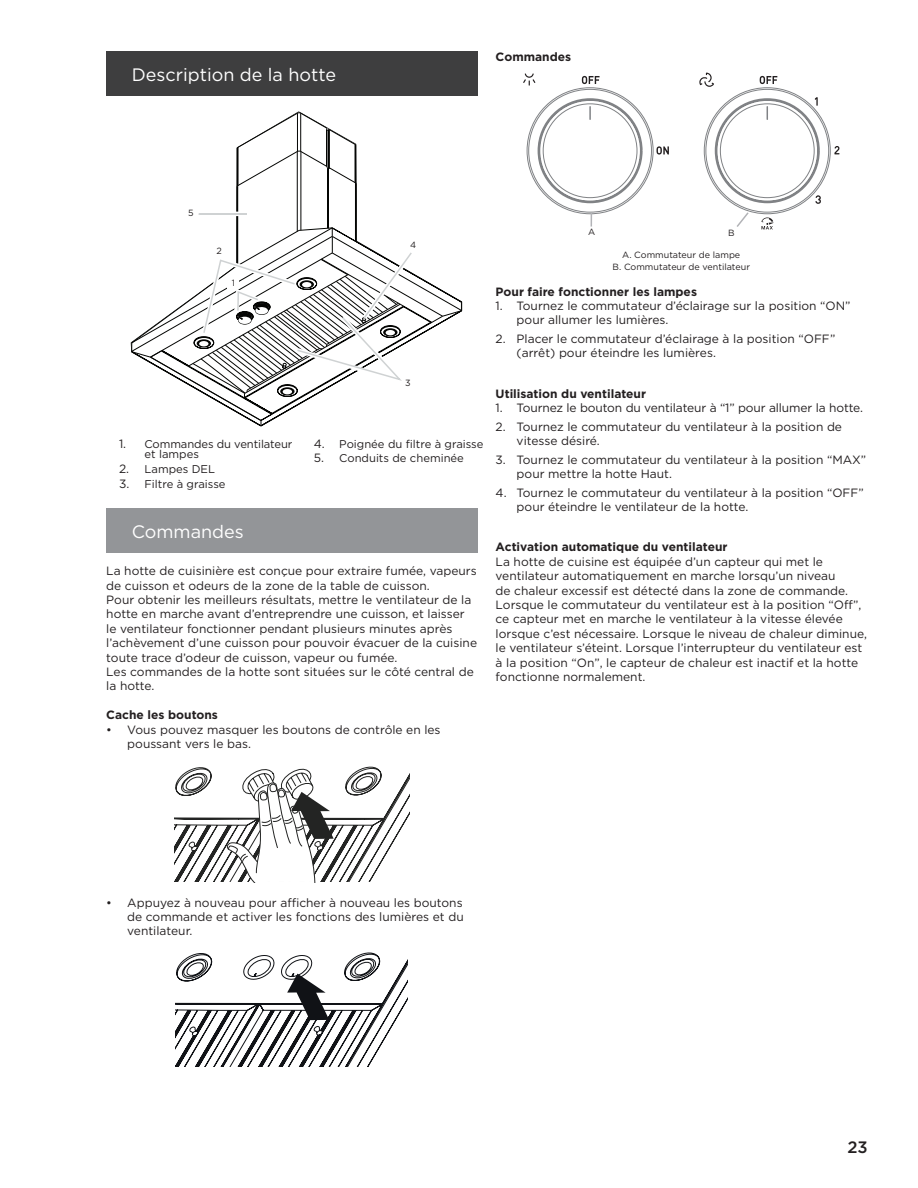
<style>
.page{position:relative;width:918px;height:1188px;background:#fff}
.page>*{position:absolute;margin:0;border:0;box-sizing:border-box;transform-origin:0 0}
.t1{font:18px "Gotham";color:#fff}
.t2{font:500 16.5px "Gotham";color:#231f20}
.t3{font:12px/14.4px "Gotham";color:#231f20}
.t4{font:700 12px "Gotham";color:#231f20}
.t5{font:11.25px/10.5px "Gotham";color:#231f20}
.t6{font:9px/12px "Gotham";color:#231f20;text-align:center}
.s1{font-size:12px}
</style>
<div class="page">
<div style="left:106px;top:51px;width:372px;height:44px;background:#3e3e3f"></div>
<svg style="left:131px;top:113px;width:331px;height:313px"></svg>
<hr style="left:199px;top:212px;width:48px;height:4px;background:#fff">
<hr style="left:199px;top:213px;width:48px;height:2px;background:#cfd2d3">
<div style="left:228px;top:279px;width:11px;height:9px;background:#fff"></div>
<div style="left:407px;top:241px;width:12px;height:9px;background:#fff"></div>
<div style="left:402px;top:378px;width:12px;height:10px;background:#fff"></div>
<div style="left:214px;top:247px;width:11px;height:9px;background:#fff"></div>
<div style="left:106px;top:508px;width:372px;height:44px;background:#939598"></div>
<svg style="left:174px;top:766px;width:236px;height:116px"></svg>
<svg style="left:175px;top:952px;width:233px;height:114px"></svg>
<svg style="left:523px;top:73px;width:317px;height:156px"></svg>
<h1 class="t1" style="left:132px;top:63px;width:206px">Description de la hotte</h1>
<p class="t4" style="left:496px;top:48px;width:77px">Commandes</p>
<p class="t6" style="left:188px;top:207px;width:7px">5</p>
<p class="t6" style="left:217px;top:245px;width:7px">2</p>
<p class="t6" style="left:232px;top:277px;width:5px">1</p>
<p class="t6" style="left:410px;top:239px;width:8px">4</p>
<p class="t5" style="left:145px;top:438px;width:149px;text-indent:-26px"><span class="s1">1.</span> Commandes du ventilateur et lampes</p>
<p class="t5" style="left:119px;top:463px;width:98px"><span class="s1">2.</span> Lampes DEL</p>
<p class="t5" style="left:119px;top:478px;width:108px"><span class="s1">3.</span> Filtre à graisse</p>
<p class="t6" style="left:405px;top:376px;width:7px">3</p>
<p class="t5" style="left:314px;top:438px;width:171px"><span class="s1">4.</span> Poignée du filtre à graisse</p>
<p class="t5" style="left:314px;top:453px;width:152px"><span class="s1">5.</span> Conduits de cheminée</p>
<h1 class="t1" style="left:132px;top:520px;width:114px">Commandes</h1>
<p class="t3" style="left:106px;top:564px;width:372px">La hotte de cuisinière est conçue pour extraire fumée, vapeurs de cuisson et odeurs de la zone de la table de cuisson.<br>Pour obtenir les meilleurs résultats, mettre le ventilateur de la hotte en marche avant d’entreprendre une cuisson, et laisser le ventilateur fonctionner pendant plusieurs minutes après l’achèvement d’une cuisson pour pouvoir évacuer de la cuisine toute trace d’odeur de cuisson, vapeur ou fumée.<br>Les commandes de la hotte sont situées sur le côté central de la hotte.</p>
<p class="t4" style="left:106px;top:707px;width:113px">Cache les boutons</p>
<p class="t3" style="left:127px;top:722px;width:315px;text-indent:-21px">• Vous pouvez masquer les boutons de contrôle en les poussant vers le bas.</p>
<p class="t6" style="left:588px;top:225px;width:9px">A</p>
<p class="t6" style="left:728px;top:227px;width:8px">B</p>
<p class="t6" style="left:613px;top:249px;width:139px">A. Commutateur de lampe<br>B. Commutateur de ventilateur</p>
<p class="t4" style="left:496px;top:283px;width:203px">Pour faire fonctionner les lampes</p>
<p class="t3" style="left:517px;top:298px;width:335px;text-indent:-21px">1. Tournez le commutateur d’éclairage sur la position “ON” pour allumer les lumières.</p>
<p class="t3" style="left:517px;top:331px;width:320px;text-indent:-21px">2. Placer le commutateur d’éclairage à la position “OFF” (arrêt) pour éteindre les lumières.</p>
<p class="t4" style="left:496px;top:385px;width:152px">Utilisation du ventilateur</p>
<p class="t3" style="left:496px;top:400px;width:369px">1. Tournez le bouton du ventilateur à “1” pour allumer la hotte.</p>
<p class="t3" style="left:517px;top:419px;width:327px;text-indent:-21px">2. Tournez le commutateur du ventilateur à la position de vitesse désiré.</p>
<p class="t3" style="left:517px;top:452px;width:351px;text-indent:-21px">3. Tournez le commutateur du ventilateur à la position “MAX” pour mettre la hotte Haut.</p>
<p class="t3" style="left:517px;top:485px;width:349px;text-indent:-21px">4. Tournez le commutateur du ventilateur à la position “OFF” pour éteindre le ventilateur de la hotte.</p>
<p class="t4" style="left:496px;top:539px;width:233px">Activation automatique du ventilateur</p>
<p class="t3" style="left:496px;top:554px;width:373px">La hotte de cuisine est équipée d’un capteur qui met le ventilateur automatiquement en marche lorsqu’un niveau<br>de chaleur excessif est détecté dans la zone de commande.<br>Lorsque le commutateur du ventilateur est à la position “Off”, ce capteur met en marche le ventilateur à la vitesse élevée lorsque c’est nécessaire. Lorsque le niveau de chaleur diminue, le ventilateur s’éteint. Lorsque l’interrupteur du ventilateur est à la position “On”, le capteur de chaleur est inactif et la hotte fonctionne normalement.</p>
<p class="t3" style="left:127px;top:895px;width:338px;text-align:justify;text-indent:-21px">• Appuyez à nouveau pour afficher à nouveau les boutons de commande et activer les fonctions des lumières et du ventilateur.</p>
<h2 class="t2" style="left:848px;top:1136px;width:22px">23</h2>
</div>
